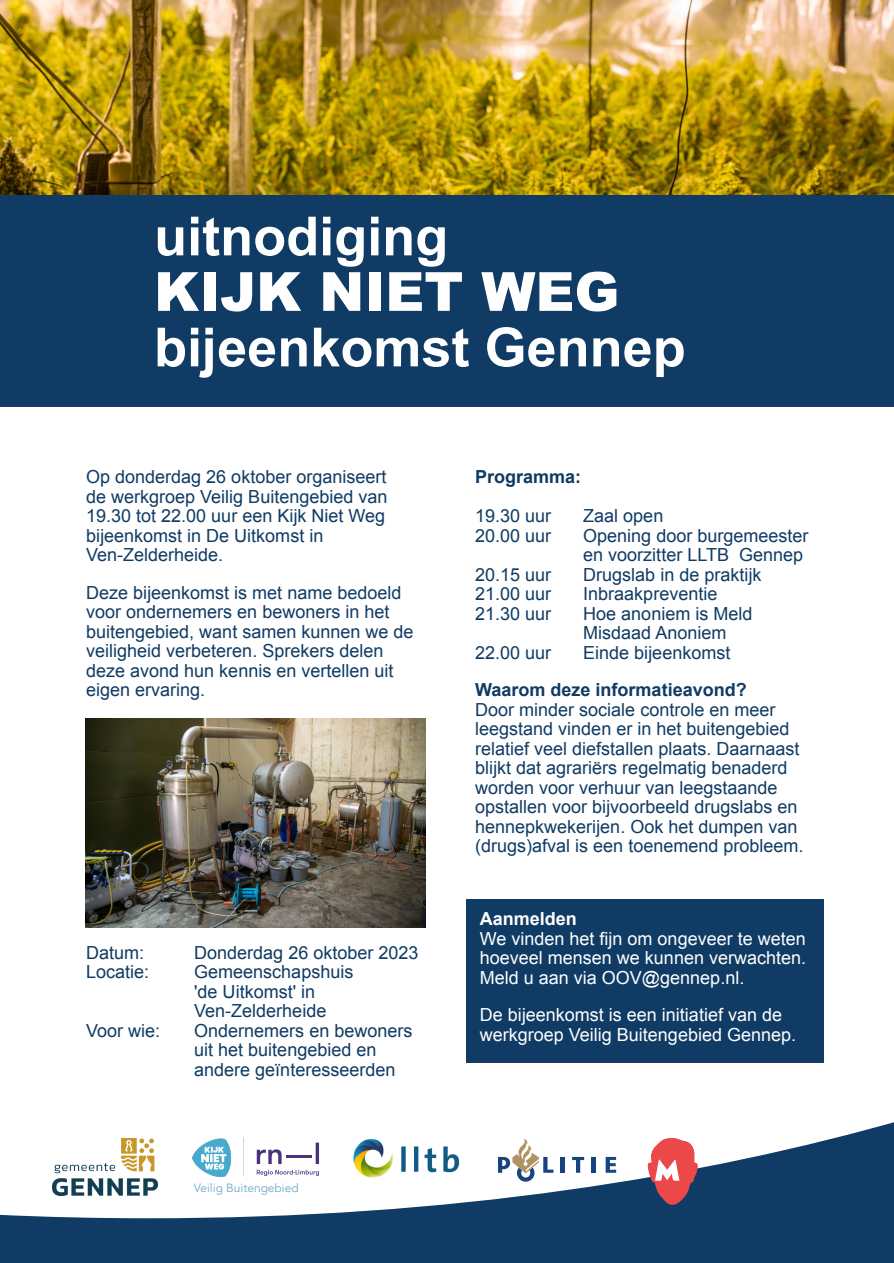
<style>
.page{position:relative;width:894px;height:1263px;background:#fff}
.page>*{position:absolute;margin:0;border:0;box-sizing:border-box;transform-origin:0 0}
.t1{font:700 54px "Arial";color:#fff}
.t2{font:900 54px "Arial";color:#fff}
.t3{font:18px/19.5px "Arial";color:#0f3b64}
.t4{font:18px/19.5px "Arial";color:#fff;text-align:justify}
.t5{font:700 18px "Arial";color:#0f3b64}
.t6{font:700 18px "Arial";color:#fff}
.t7{font:12px "Avenir";color:#70a9cd}
</style>
<div class="page">
<svg style="left:0;top:1122px;width:893px;height:141px;fill:#0f3b64"></svg>
<svg style="left:605px;top:1157px;width:11px;height:16px"></svg>
<hr style="left:591px;top:1157px;width:4px;height:16px;background:#17447f">
<svg style="left:572px;top:1157px;width:12px;height:16px"></svg>
<hr style="left:560px;top:1157px;width:4px;height:16px;background:#17447f">
<svg style="left:498px;top:1139px;width:55px;height:43px"></svg>
<svg style="left:647px;top:1137px;width:50px;height:69px"></svg>
<img style="left:0;top:0;width:893px;height:195px">
<div style="left:0;top:195px;width:893px;height:212px;background:#0f3b64"></div>
<img style="left:353px;top:1139px;width:113px;height:47px">
<div style="left:466px;top:899px;width:357px;height:164px;background:#0f3b64"></div>
<svg style="left:243px;top:1137px;width:1px;height:39px"></svg>
<svg style="left:257px;top:1143px;width:62px;height:21px"></svg>
<img style="left:189px;top:1136px;width:51px;height:42px">
<svg style="left:257px;top:1170px;width:62px;height:6px"></svg>
<hr style="left:285px;top:1155px;width:26px;height:3px;background:#49317d">
<img style="left:53px;top:1138px;width:104px;height:58px">
<img style="left:85px;top:718px;width:341px;height:209px">
<h1 class="t1" style="left:154px;top:216px;width:295px">uitnodiging</h1>
<h1 class="t2" style="left:154px;top:272px;width:466px">KIJK NIET WEG</h1>
<h1 class="t1" style="left:154px;top:327px;width:533px">bĳeenkomst Gennep</h1>
<p class="t3" style="left:86px;top:469px;width:303px">Op donderdag 26 oktober organiseert de werkgroep Veilig Buitengebied van<br>19.30 tot 22.00 uur een Kĳk Niet Weg bĳeenkomst in De Uitkomst in<br>Ven-Zelderheide.</p>
<p class="t3" style="left:86px;top:584px;width:329px">Deze bĳeenkomst is met name bedoeld voor ondernemers en bewoners in het buitengebied, want samen kunnen we de veiligheid verbeteren. Sprekers delen deze avond hun kennis en vertellen uit eigen ervaring.</p>
<p class="t3" style="left:86px;top:944px;width:60px">Datum:</p>
<p class="t3" style="left:194px;top:944px;width:226px">Donderdag 26 oktober 2023</p>
<p class="t3" style="left:86px;top:964px;width:65px">Locatie:</p>
<p class="t3" style="left:194px;top:964px;width:161px">Gemeenschapshuis 'de Uitkomst' in<br>Ven-Zelderheide</p>
<p class="t3" style="left:86px;top:1022px;width:76px">Voor wie:</p>
<p class="t3" style="left:194px;top:1022px;width:220px">Ondernemers en bewoners uit het buitengebied en andere geïnteresseerden</p>
<p class="t7" style="left:194px;top:1180px;width:106px">Veilig Buitengebied</p>
<p class="t5" style="left:475px;top:470px;width:108px">Programma:</p>
<p class="t3" style="left:475px;top:508px;width:78px">19.30 uur</p>
<p class="t3" style="left:583px;top:508px;width:82px">Zaal open</p>
<p class="t3" style="left:475px;top:527px;width:78px">20.00 uur</p>
<p class="t3" style="left:583px;top:527px;width:227px">Opening door burgemeester en voorzitter LLTB Gennep</p>
<p class="t3" style="left:475px;top:566px;width:78px">20.15 uur</p>
<p class="t3" style="left:583px;top:566px;width:180px">Drugslab in de praktĳk</p>
<p class="t3" style="left:475px;top:586px;width:78px">21.00 uur</p>
<p class="t3" style="left:583px;top:586px;width:136px">Inbraakpreventie</p>
<p class="t3" style="left:475px;top:605px;width:78px">21.30 uur</p>
<p class="t3" style="left:583px;top:605px;width:171px">Hoe anoniem is Meld<br>Misdaad Anoniem</p>
<p class="t3" style="left:475px;top:644px;width:78px">22.00 uur</p>
<p class="t3" style="left:583px;top:644px;width:149px">Einde bĳeenkomst</p>
<p class="t5" style="left:475px;top:683px;width:273px">Waarom deze informatieavond?</p>
<p class="t3" style="left:475px;top:701px;width:330px">Door minder sociale controle en meer leegstand vinden er in het buitengebied relatief veel diefstallen plaats. Daarnaast blĳkt dat agrariërs regelmatig benaderd worden voor verhuur van leegstaande opstallen voor bĳvoorbeeld drugslabs en hennepkwekerĳen. Ook het dumpen van (drugs)afval is een toenemend probleem.</p>
<p class="t6" style="left:479px;top:912px;width:99px">Aanmelden</p>
<p class="t4" style="left:479px;top:930px;width:328px">We vinden het fijn om ongeveer te weten hoeveel mensen we kunnen verwachten.<br>Meld u aan via OOV@gennep.nl.</p>
<p class="t4" style="left:479px;top:1007px;width:318px">De bĳeenkomst is een initiatief van de werkgroep Veilig Buitengebied Gennep.</p>
</div>
